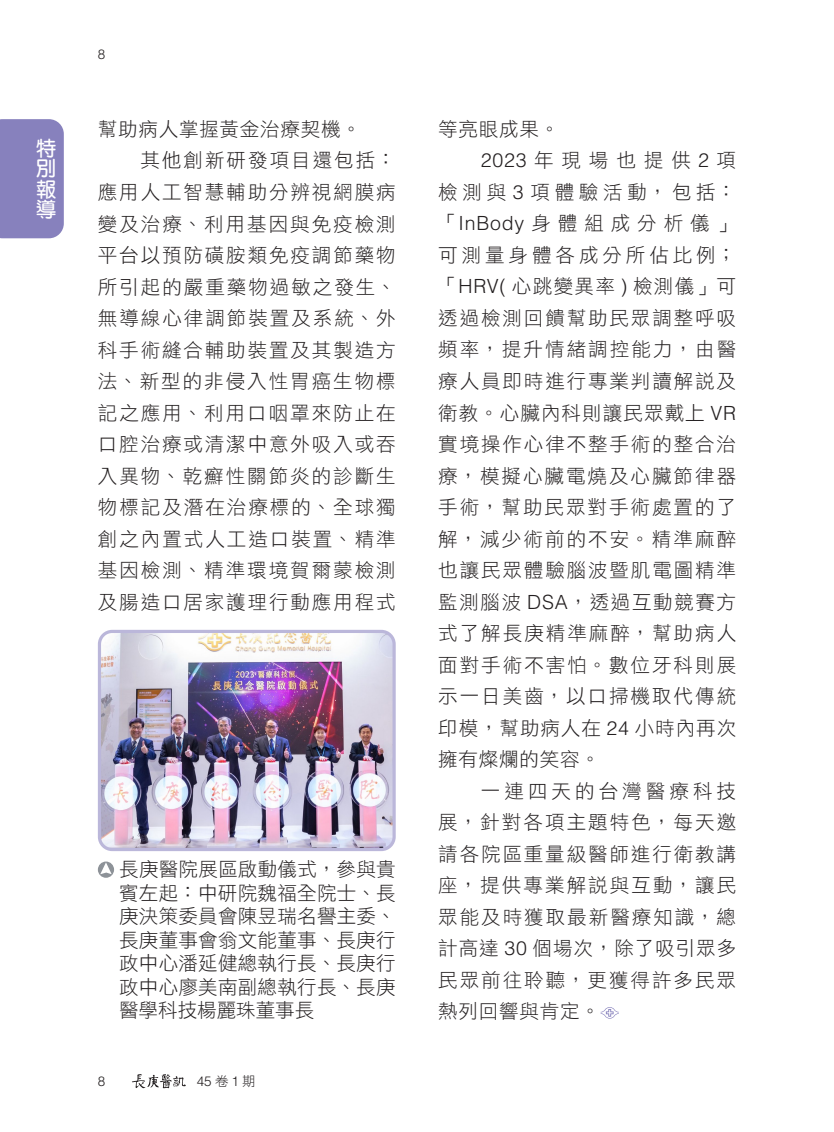
<style>
.page{position:relative;width:834px;height:1132px;background:#fff}
.page>*{position:absolute;margin:0;border:0;box-sizing:border-box;transform-origin:0 0}
.t1{font:700 20.25px/20.2px "AR Yuan B5";color:#fff;text-align:justify}
.t2{font:19.5px/23.4px "DF Hei Std W3";letter-spacing:.1em;color:#231f20;text-align:justify}
.t3{font:19.5px "DF Hei Std W3";letter-spacing:.05em;color:#231f20}
.t4{font:19.5px "DF Hei Std W3";letter-spacing:.04em;color:#231f20}
.t5{font:19.5px "DF Hei Std W3";letter-spacing:.07em;color:#231f20}
.t6{font:19.5px "DF Hei Std W3";letter-spacing:.355em;color:#231f20}
.t7{font:19.5px "DF Hei Std W3";letter-spacing:.055em;color:#231f20}
.t8{font:19.5px "DF Hei Std W3";letter-spacing:.245em;color:#231f20}
.t9{font:19.5px "DF Hei Std W3";letter-spacing:.2em;color:#231f20}
.t10{font:19.5px "DF Hei Std W3";letter-spacing:.21em;color:#231f20}
.t11{font:300 13.5px "Helvetica LT Std";color:#231f20}
.s1{font-family:"DF Hei Std W3";font-weight:400}
.s2{font-family:"Helvetica LT Std";font-weight:300}
</style>
<div class="page">
<svg style="left:600px;top:1007px;width:18px;height:11px"></svg>
<img style="left:99px;top:633px;width:295px;height:216px">
<div style="left:98px;top:629px;width:297px;height:221px;border:3px solid #bbb7da;border-radius:13px"></div>
<div style="left:98px;top:861px;width:16px;height:16px;background:#8d9298;border-radius:50%"></div>
<svg style="left:100px;top:862px;width:12px;height:12px"></svg>
<svg style="left:132px;top:1074px;width:54px;height:13px"></svg>
<div style="left:0;top:119px;width:64px;height:119px;background:#8781bd"></div>
<p class="t1" style="left:36px;top:138px;width:21px">特別報導</p>
<p class="t11" style="left:98px;top:46px;width:9px">8</p>
<p class="t4" style="left:98px;top:118px;width:264px">幫助病人掌握黃金治療契機。</p>
<p class="t2" style="left:140px;top:148px;width:257px">其他創新研發項目還包括：</p>
<p class="t2" style="left:98px;top:180px;width:299px">應用人工智慧輔助分辨視網膜病</p>
<p class="t2" style="left:98px;top:211px;width:299px">變及治療、利用基因與免疫檢測</p>
<p class="t2" style="left:98px;top:243px;width:299px">平台以預防磺胺類免疫調節藥物</p>
<p class="t2" style="left:98px;top:274px;width:299px">所引起的嚴重藥物過敏之發生、</p>
<p class="t2" style="left:98px;top:306px;width:299px">無導線心律調節裝置及系統、外</p>
<p class="t2" style="left:98px;top:337px;width:299px">科手術縫合輔助裝置及其製造方</p>
<p class="t2" style="left:98px;top:369px;width:299px">法、新型的非侵入性胃癌生物標</p>
<p class="t2" style="left:98px;top:400px;width:299px">記之應用、利用口咽罩來防止在</p>
<p class="t2" style="left:98px;top:432px;width:299px">口腔治療或清潔中意外吸入或吞</p>
<p class="t2" style="left:98px;top:463px;width:299px">入異物、乾癬性關節炎的診斷生</p>
<p class="t2" style="left:98px;top:495px;width:299px">物標記及潛在治療標的、全球獨</p>
<p class="t2" style="left:98px;top:526px;width:299px">創之內置式人工造口裝置、精準</p>
<p class="t2" style="left:98px;top:558px;width:299px">基因檢測、精準環境賀爾蒙檢測</p>
<p class="t2" style="left:98px;top:589px;width:299px">及腸造口居家護理行動應用程式</p>
<p class="t2" style="left:119px;top:857px;width:278px">長庚醫院展區啟動儀式，參與貴賓左起：中研院魏福全院士、長庚決策委員會陳昱瑞名譽主委、長庚董事會翁文能董事、長庚行政中心潘延健總執行長、長庚行政中心廖美南副總執行長、長庚醫學科技楊麗珠董事長</p>
<p class="t11" style="left:98px;top:1072px;width:9px">8</p>
<p class="t11" style="left:197px;top:1072px;width:60px">45<span class="s1">卷</span>1<span class="s1">期</span></p>
<p class="t2" style="left:438px;top:117px;width:122px">等亮眼成果。</p>
<p class="t2" style="left:480px;top:148px;width:257px"><span class="s2">2023</span>年現場也提供<span class="s2">2</span>項</p>
<p class="t8" style="left:438px;top:181px;width:299px">檢測與<span class="s2">3</span>項體驗活動，包括：</p>
<p class="t6" style="left:438px;top:213px;width:299px">「<span class="s2">InBody</span>身體組成分析儀」</p>
<p class="t9" style="left:438px;top:244px;width:299px">可測量身體各成分所佔比例；</p>
<p class="t5" style="left:438px;top:276px;width:299px">「<span class="s2">HRV(</span> 心跳變異率 <span class="s2">)</span> 檢測儀」可</p>
<p class="t2" style="left:438px;top:306px;width:299px">透過檢測回饋幫助民眾調整呼吸</p>
<p class="t2" style="left:438px;top:337px;width:299px">頻率，提升情緒調控能力，由醫</p>
<p class="t2" style="left:438px;top:369px;width:299px">療人員即時進行專業判讀解說及</p>
<p class="t7" style="left:438px;top:402px;width:299px">衛教。心臟內科則讓民眾戴上 <span class="s2">VR</span></p>
<p class="t2" style="left:438px;top:432px;width:299px">實境操作心律不整手術的整合治</p>
<p class="t2" style="left:438px;top:463px;width:299px">療，模擬心臟電燒及心臟節律器</p>
<p class="t2" style="left:438px;top:495px;width:299px">手術，幫助民眾對手術處置的了</p>
<p class="t2" style="left:438px;top:526px;width:299px">解，減少術前的不安。精準麻醉</p>
<p class="t2" style="left:438px;top:558px;width:299px">也讓民眾體驗腦波暨肌電圖精準</p>
<p class="t2" style="left:438px;top:589px;width:299px">監測腦波 <span class="s2">DSA</span>，透過互動競賽方</p>
<p class="t2" style="left:438px;top:621px;width:299px">式了解長庚精準麻醉，幫助病人</p>
<p class="t2" style="left:438px;top:652px;width:299px">面對手術不害怕。數位牙科則展</p>
<p class="t2" style="left:438px;top:684px;width:299px">示一日美齒，以口掃機取代傳統</p>
<p class="t3" style="left:438px;top:717px;width:299px">印模，幫助病人在 <span class="s2">24</span> 小時內再次</p>
<p class="t4" style="left:438px;top:748px;width:163px">擁有燦爛的笑容。</p>
<p class="t10" style="left:481px;top:780px;width:257px">一連四天的台灣醫療科技</p>
<p class="t2" style="left:438px;top:810px;width:299px">展，針對各項主題特色，每天邀</p>
<p class="t2" style="left:438px;top:841px;width:299px">請各院區重量級醫師進行衛教講</p>
<p class="t2" style="left:438px;top:873px;width:299px">座，提供專業解說與互動，讓民</p>
<p class="t2" style="left:438px;top:904px;width:299px">眾能及時獲取最新醫療知識，總</p>
<p class="t3" style="left:438px;top:937px;width:299px">計高達 <span class="s2">30</span> 個場次，除了吸引眾多</p>
<p class="t2" style="left:438px;top:967px;width:299px">民眾前往聆聽，更獲得許多民眾</p>
<p class="t4" style="left:438px;top:1000px;width:163px">熱列回響與肯定。</p>
</div>
